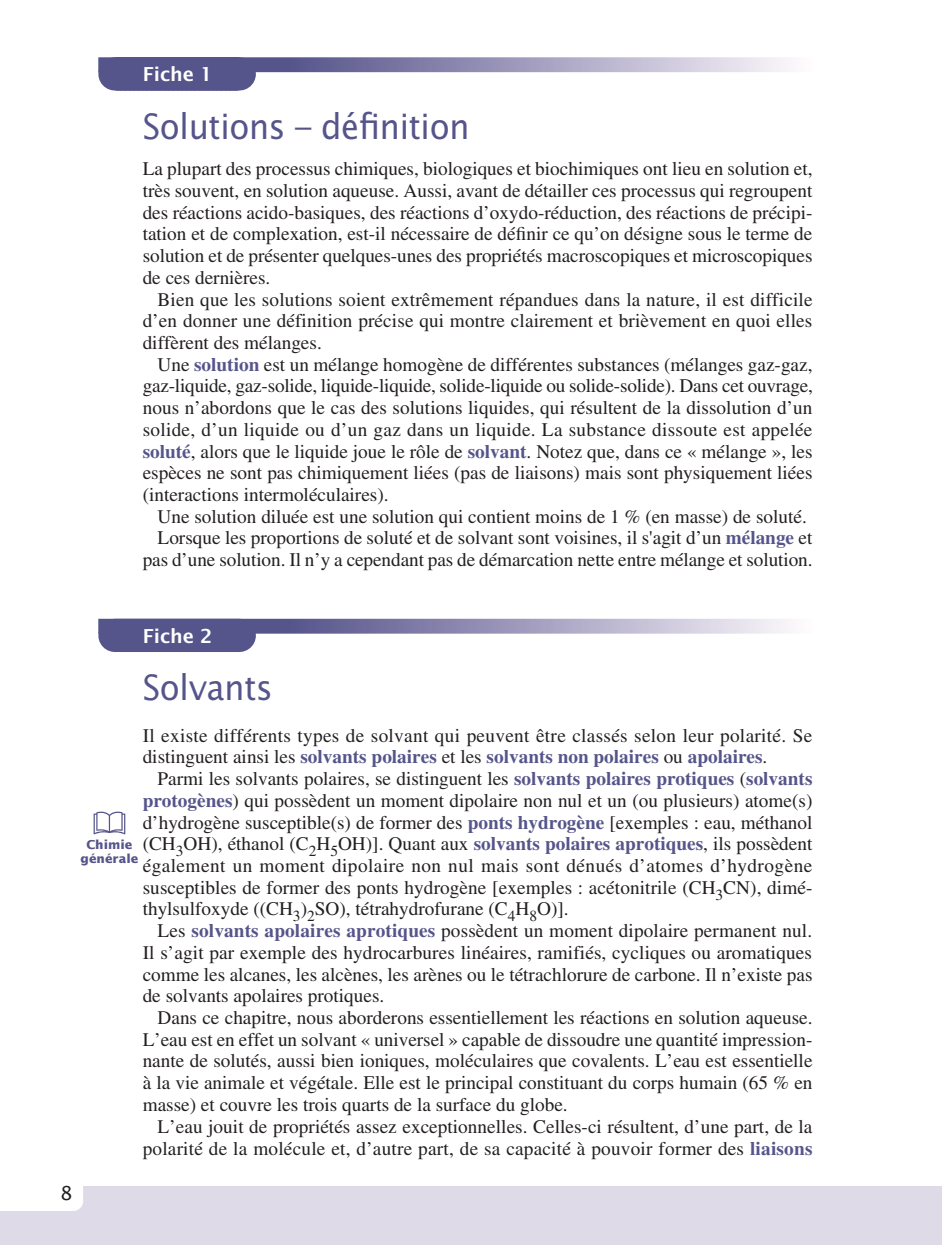
<style>
.page{position:relative;width:942px;height:1245px;background:#fff}
.page>*{position:absolute;margin:0;border:0;box-sizing:border-box;transform-origin:0 0}
.t1{font:35px "Lucida Sans Std";letter-spacing:-.01em;color:#56558b;scale:.93 1}
.t2{font:19.25px/21.7px "Times LT Std";color:#231f20;text-align:justify}
.t3{font:600 19.25px "Lucida Sans";color:#fff}
.t4{font:19.25px "Lucida Sans Std";color:#231f20}
.t5{font:700 12.25px/14px "Lucida Sans Std";color:#56558b;text-align:center}
.s1{font-weight:700;color:#56558b}
</style>
<div class="page">
<div style="left:0;top:1185px;width:941px;height:59px;background:#dedae7"></div>
<div style="left:0;top:1185px;width:83px;height:25px;background:#fff"></div>
<hr style="left:941px;top:1185px;width:1px;height:59px;background:#dedae7">
<svg style="left:98px;top:57px;width:690px;height:15px;background:#9e9abc"></svg>
<div style="left:115px;top:57px;width:126px;height:34px;background:#56558b"></div>
<svg style="left:98px;top:618px;width:690px;height:15px;background:#a19ebe"></svg>
<div style="left:115px;top:618px;width:126px;height:34px;background:#56558b"></div>
<svg style="left:94px;top:811px;width:31px;height:23px"></svg>
<p class="t3" style="left:143px;top:63px;width:71px">Fiche 1</p>
<h1 class="t1" style="left:143px;top:106px;width:353px">Solutions – définition</h1>
<p class="t2" style="left:143px;top:158px;width:671px">La plupart des processus chimiques, biologiques et biochimiques ont lieu en solution et, très souvent, en solution aqueuse. Aussi, avant de détailler ces processus qui regroupent des réactions acido-basiques, des réactions d’oxydo-réduction, des réactions de précipi&shy;tation et de complexation, est-il nécessaire de définir ce qu’on désigne sous le terme de solution et de présenter quelques-unes des propriétés macroscopiques et microscopiques de ces dernières.</p>
<p class="t2" style="left:143px;top:288px;width:671px;text-indent:15px">Bien que les solutions soient extrêmement répandues dans la nature, il est difficile d’en donner une définition précise qui montre clairement et brièvement en quoi elles diffèrent des mélanges.</p>
<p class="t2" style="left:143px;top:353px;width:672px;text-indent:15px">Une <span class="s1">solution</span> est un mélange homogène de différentes substances (mélanges gaz-gaz, gaz-liquide, gaz-solide, liquide-liquide, solide-liquide ou solide-solide). Dans cet ouvrage, nous n’abordons que le cas des solutions liquides, qui résultent de la dissolution d’un solide, d’un liquide ou d’un gaz dans un liquide. La substance dissoute est appelée <span class="s1">soluté</span>, alors que le liquide joue le rôle de <span class="s1">solvant</span>. Notez que, dans ce « mélange », les espèces ne sont pas chimiquement liées (pas de liaisons) mais sont physiquement liées (interactions intermoléculaires).</p>
<p class="t2" style="left:158px;top:505px;width:651px">Une solution diluée est une solution qui contient moins de 1 % (en masse) de soluté.</p>
<p class="t2" style="left:158px;top:527px;width:656px">Lorsque les proportions de soluté et de solvant sont voisines, il s'agit d’un <span class="s1">mélange</span> et</p>
<p class="t2" style="left:143px;top:548px;width:671px">pas d’une solution. Il n’y a cependant pas de démarcation nette entre mélange et solution.</p>
<p class="t3" style="left:143px;top:624px;width:71px">Fiche 2</p>
<h1 class="t1" style="left:143px;top:667px;width:142px">Solvants</h1>
<p class="t2" style="left:143px;top:724px;width:671px">Il existe différents types de solvant qui peuvent être classés selon leur polarité. Se distinguent ainsi les <span class="s1">solvants polaires</span> et les <span class="s1">solvants non polaires</span> ou <span class="s1">apolaires</span>.</p>
<p class="t2" style="left:143px;top:767px;width:671px;text-indent:15px">Parmi les solvants polaires, se distinguent les <span class="s1">solvants polaires protiques</span> (<span class="s1">solvants protogènes</span>) qui possèdent un moment dipolaire non nul et un (ou plusieurs) atome(s) d’hydrogène susceptible(s) de former des <span class="s1">ponts hydrogène</span> [exemples : eau, méthanol (CH<sub>3</sub>OH), éthanol (C<sub>2</sub>H<sub>5</sub>OH)]. Quant aux <span class="s1">solvants polaires aprotiques</span>, ils possèdent également un moment dipolaire non nul mais sont dénués d’atomes d’hydrogène susceptibles de former des ponts hydrogène [exemples : acétonitrile (CH<sub>3</sub>CN), dimé&shy;thylsulfoxyde ((CH<sub>3</sub>)<sub>2</sub>SO), tétrahydrofurane (C<sub>4</sub>H<sub>8</sub>O)].</p>
<p class="t2" style="left:143px;top:919px;width:671px;text-indent:15px">Les <span class="s1">solvants apolaires aprotiques</span> possèdent un moment dipolaire permanent nul.<br>Il s’agit par exemple des hydrocarbures linéaires, ramifiés, cycliques ou aromatiques comme les alcanes, les alcènes, les arènes ou le tétrachlorure de carbone. Il n’existe pas de solvants apolaires protiques.</p>
<p class="t2" style="left:143px;top:1006px;width:671px;text-indent:15px">Dans ce chapitre, nous aborderons essentiellement les réactions en solution aqueuse.<br>L’eau est en effet un solvant « universel » capable de dissoudre une quantité impression&shy;nante de solutés, aussi bien ioniques, moléculaires que covalents. L’eau est essentielle à la vie animale et végétale. Elle est le principal constituant du corps humain (65 % en masse) et couvre les trois quarts de la surface du globe.</p>
<p class="t2" style="left:143px;top:1114px;width:671px;line-height:22.8px;text-align:right">L’eau jouit de propriétés assez exceptionnelles. Celles-ci résultent, d’une part, de la polarité de la molécule et, d’autre part, de sa capacité à pouvoir former des <span class="s1">liaisons</span></p>
<p class="t5" style="left:81px;top:837px;width:59px">Chimie générale</p>
<p class="t4" style="left:61px;top:1181px;width:14px">8</p>
</div>
